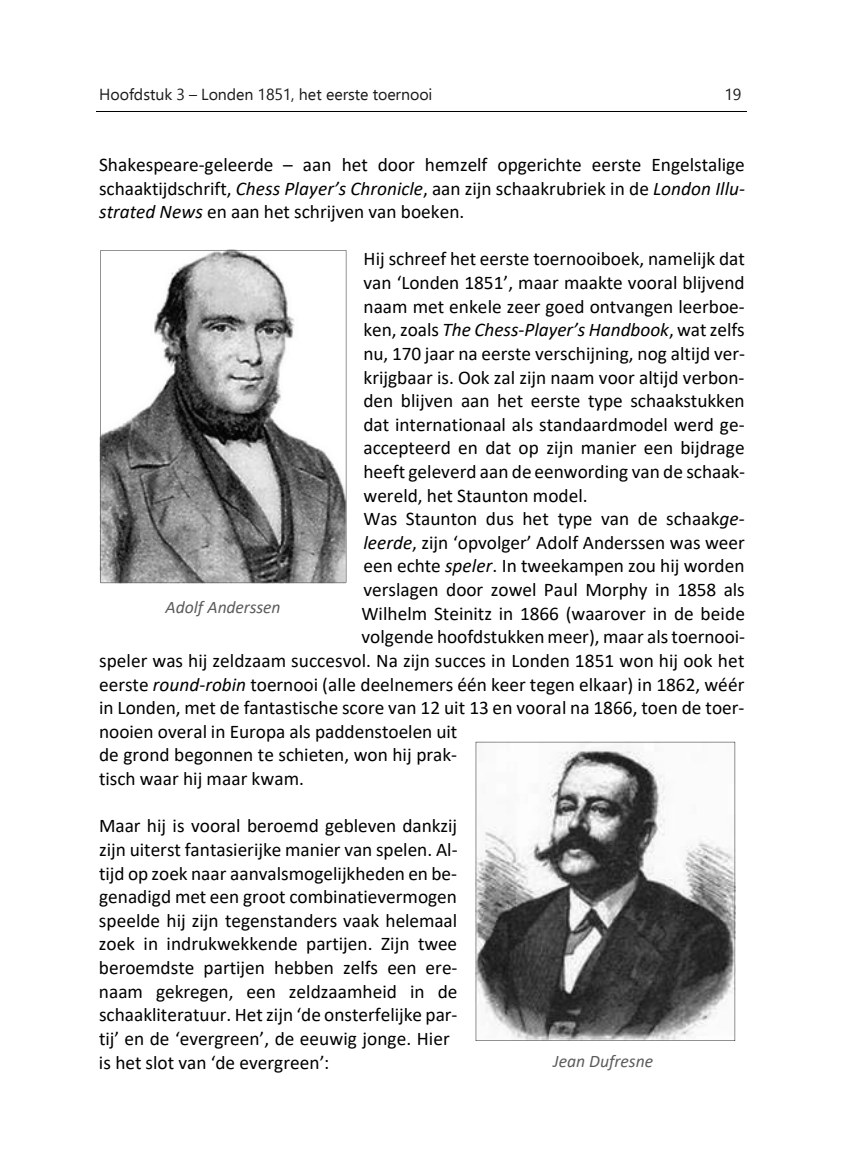
<style>
.page{position:relative;width:844px;height:1166px;background:#fff}
.page>*{position:absolute;margin:0;border:0;box-sizing:border-box;transform-origin:0 0}
.t1{font:19.25px/23.6px "Calibri";color:#000;text-align:justify}
.t2{font:italic 19.25px "Calibri";color:#000}
.t3{font:italic 17.68px "Calibri";letter-spacing:-.005em;color:#5c5c5c}
.t4{font:15.92px "Ebrima";letter-spacing:-.005em;color:#1b1b1b}
.s1{font-style:italic}
.s2{font-style:normal}
</style>
<div class="page">
<hr style="left:97px;top:111px;width:650px;height:1px;background:#000">
<svg style="left:100px;top:250px;width:246px;height:333px"></svg>
<svg style="left:475px;top:742px;width:260px;height:299px"></svg>
<p class="t4" style="left:99px;top:88px;width:335px">Hoofdstuk 3 – Londen 1851, het eerste toernooi</p>
<p class="t4" style="left:724px;top:88px;width:18px">19</p>
<p class="t1" style="left:99px;top:154px;width:647px">Shakespeare-geleerde – aan het door hemzelf opgerichte eerste Engelstalige schaaktijdschrift, <span class="s1">Chess Player’s Chronicle</span>, aan zijn schaakrubriek in de <span class="s1">London Illu&shy;strated News</span> en aan het schrijven van boeken.</p>
<p class="t1" style="left:363px;top:248px;width:383px">Hij schreef het eerste toernooiboek, namelijk dat</p>
<p class="t1" style="left:363px;top:272px;width:382px">van ‘Londen 1851’, maar maakte vooral blijvend</p>
<p class="t1" style="left:363px;top:296px;width:382px">naam met enkele zeer goed ontvangen leerboe-</p>
<p class="t2" style="left:363px;top:323px;width:382px"><span class="s2">ken, zoals</span> The Chess-Player’s Handbook<span class="s2">, wat zelfs</span></p>
<p class="t1" style="left:363px;top:343px;width:383px">nu, 170 jaar na eerste verschijning, nog altijd ver-</p>
<p class="t1" style="left:363px;top:367px;width:382px">krijgbaar is. Ook zal zijn naam voor altijd verbon-</p>
<p class="t1" style="left:363px;top:390px;width:382px">den blijven aan het eerste type schaakstukken</p>
<p class="t1" style="left:363px;top:414px;width:382px">dat internationaal als standaardmodel werd ge-</p>
<p class="t1" style="left:363px;top:437px;width:382px">accepteerd en dat op zijn manier een bijdrage</p>
<p class="t1" style="left:363px;top:461px;width:383px">heeft geleverd aan de eenwording van de schaak-</p>
<p class="t1" style="left:363px;top:485px;width:226px">wereld, het Staunton model.</p>
<p class="t1" style="left:363px;top:508px;width:382px">Was Staunton dus het type van de schaak<span class="s1">ge-</span></p>
<p class="t1" style="left:363px;top:532px;width:383px"><span class="s1">leerde</span>, zijn ‘opvolger’ Adolf Anderssen was weer</p>
<p class="t1" style="left:363px;top:556px;width:382px">een echte <span class="s1">speler</span>. In tweekampen zou hij worden</p>
<p class="t1" style="left:363px;top:579px;width:383px">verslagen door zowel Paul Morphy in 1858 als</p>
<p class="t1" style="left:361px;top:603px;width:385px">Wilhelm Steinitz in 1866 (waarover in de beide</p>
<p class="t1" style="left:361px;top:626px;width:385px">volgende hoofdstukken meer), maar als toernooi-</p>
<p class="t1" style="left:99px;top:650px;width:646px">speler was hij zeldzaam succesvol. Na zijn succes in Londen 1851 won hij ook het</p>
<p class="t1" style="left:99px;top:674px;width:646px">eerste <span class="s1">round-robin</span> toernooi (alle deelnemers één keer tegen elkaar) in 1862, wéér</p>
<p class="t1" style="left:99px;top:697px;width:646px">in Londen, met de fantastische score van 12 uit 13 en vooral na 1866, toen de toer-</p>
<p class="t1" style="left:99px;top:721px;width:359px">nooien overal in Europa als paddenstoelen uit</p>
<p class="t1" style="left:99px;top:745px;width:359px">de grond begonnen te schieten, won hij prak-</p>
<p class="t1" style="left:99px;top:768px;width:206px">tisch waar hij maar kwam.</p>
<p class="t1" style="left:99px;top:815px;width:360px;text-align:left">Maar hij is vooral beroemd gebleven dankzij zijn uiterst fantasierijke manier van spelen. Al&shy;tijd op zoek naar aanvalsmogelijkheden en be&shy;genadigd met een groot combinatievermogen speelde hij zijn tegenstanders vaak helemaal zoek in indrukwekkende partijen. Zijn twee beroemdste partijen hebben zelfs een ere&shy;naam gekregen, een zeldzaamheid in de schaakliteratuur. Het zijn ‘de onsterfelijke par&shy;tij’ en de ‘evergreen’, de eeuwig jonge. Hier is het slot van ‘de evergreen’:</p>
<p class="t3" style="left:165px;top:601px;width:116px">Adolf Anderssen</p>
<p class="t3" style="left:553px;top:1054px;width:102px">Jean Dufresne</p>
</div>
